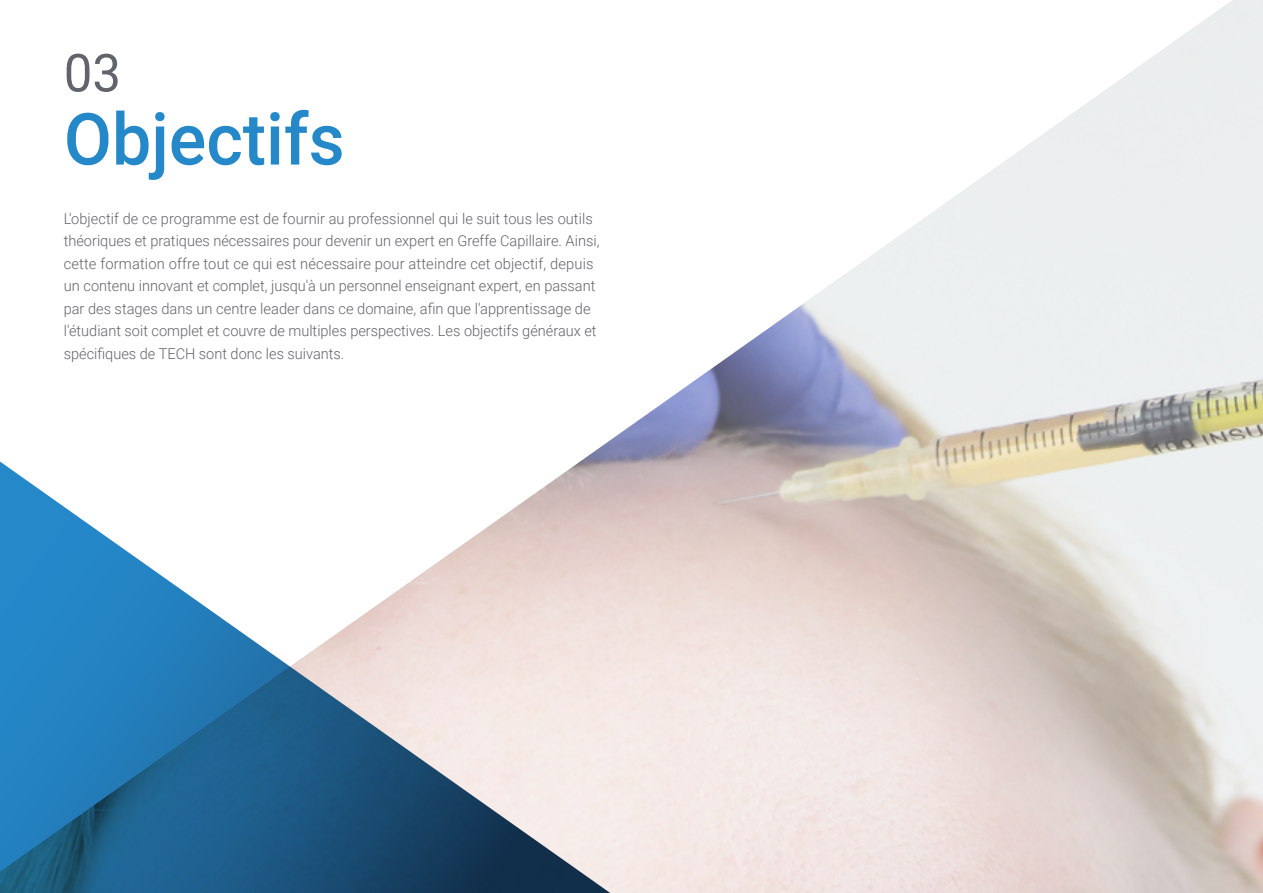
<style>
.page{position:relative;width:1263px;height:893px;background:#fff}
.page>*{position:absolute;margin:0;border:0;box-sizing:border-box;transform-origin:0 0}
.t1{font:500 72px "Roboto";color:#2488c9}
.t2{font:52.5px "Roboto";color:#61646a}
.t3{font:300 15px/22.5px "Roboto";color:#61646a}
</style>
<div class="page">
<img style="left:602px;top:0;width:661px;height:893px">
<svg style="left:0;top:446px;width:640px;height:447px"></svg>
<h2 class="t2" style="left:64px;top:36px;width:59px">03</h2>
<h1 class="t1" style="left:64px;top:89px;width:282px">Objectifs</h1>
<p class="t3" style="left:64px;top:207px;width:537px">L'objectif de ce programme est de fournir au professionnel qui le suit tous les outils théoriques et pratiques nécessaires pour devenir un expert en Greffe Capillaire. Ainsi, cette formation offre tout ce qui est nécessaire pour atteindre cet objectif, depuis un contenu innovant et complet, jusqu'à un personnel enseignant expert, en passant par des stages dans un centre leader dans ce domaine, afin que l'apprentissage de l'étudiant soit complet et couvre de multiples perspectives. Les objectifs généraux et spécifiques de TECH sont donc les suivants.</p>
</div>
